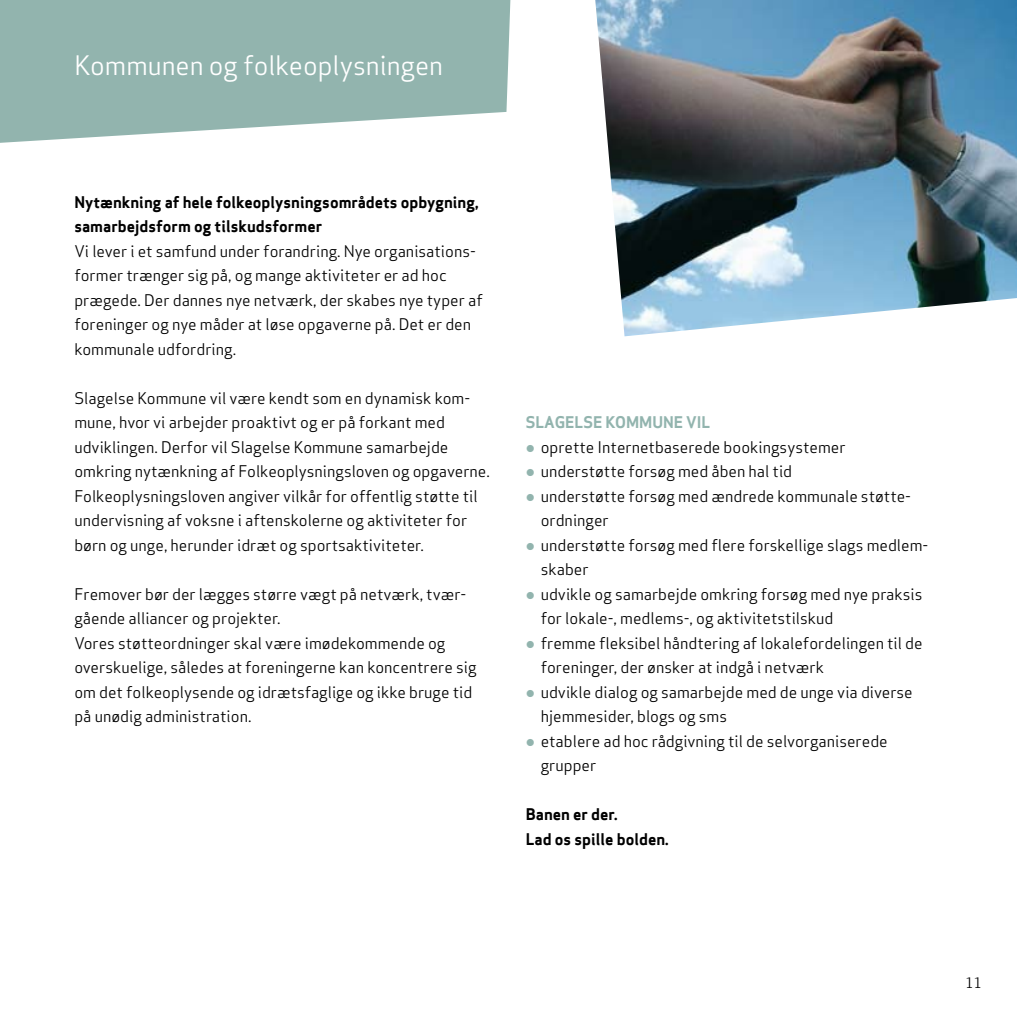
<style>
.page{position:relative;width:1017px;height:1017px;background:#fff}
.page>*{position:absolute;margin:0;border:0;box-sizing:border-box;transform-origin:0 0}
.t1{font:26.25px "Apex Sans Book T";color:#fff}
.t2{font:15.75px/24.5px "Apex Sans Book ST";color:#000}
.t3{font:15.75px/24.5px "Apex Sans Bold ST";color:#000}
.t4{font:15.75px "Apex Sans Bold ST";color:#92b4ae}
.t5{font:14px "Apex Sans Book T";color:#000}
.s1{color:#92b4ae}
</style>
<div class="page">
<img style="left:595px;top:0;width:422px;height:336px">
<svg style="left:0;top:0;width:510px;height:143px;background:#9dbcb6"></svg>
<h1 class="t1" style="left:74px;top:49px;width:370px">Kommunen og folkeoplysningen</h1>
<p class="t3" style="left:74px;top:189px;width:406px">Nytænkning af hele folkeoplysningsområdets opbygning, samarbejdsform og tilskudsformer</p>
<p class="t2" style="left:74px;top:238px;width:410px">Vi lever i et samfund under forandring. Nye organisations&shy;former trænger sig på, og mange aktiviteter er ad hoc prægede. Der dannes nye netværk, der skabes nye typer af foreninger og nye måder at løse opgaverne på. Det er den kommunale udfordring.</p>
<p class="t2" style="left:74px;top:385px;width:417px">Slagelse Kommune vil være kendt som en dynamisk kom&shy;mune, hvor vi arbejder proaktivt og er på forkant med udviklingen. Derfor vil Slagelse Kommune samarbejde omkring nytænkning af Folkeoplysningsloven og opgaverne.<br>Folkeoplysningsloven angiver vilkår for offentlig støtte til undervisning af voksne i aftenskolerne og aktiviteter for børn og unge, herunder idræt og sportsaktiviteter.</p>
<p class="t2" style="left:74px;top:581px;width:404px">Fremover bør der lægges større vægt på netværk, tvær&shy;gående alliancer og projekter.<br>Vores støtteordninger skal være imødekommende og overskuelige, således at foreningerne kan koncentrere sig om det folkeoplysende og idrætsfaglige og ikke bruge tid på unødig administration.</p>
<p class="t4" style="left:526px;top:412px;width:186px">Slagelse Kommune vil</p>
<p class="t2" style="left:526px;top:434px;width:321px"><span class="s1">●</span> oprette Internetbaserede bookingsystemer</p>
<p class="t2" style="left:526px;top:459px;width:268px"><span class="s1">●</span> understøtte forsøg med åben hal tid</p>
<p class="t2" style="left:541px;top:483px;width:372px;text-indent:-15px"><span class="s1">●</span> understøtte forsøg med ændrede kommunale støtte&shy;ordninger</p>
<p class="t2" style="left:541px;top:532px;width:389px;text-indent:-15px"><span class="s1">●</span> understøtte forsøg med flere forskellige slags medlem&shy;skaber</p>
<p class="t2" style="left:541px;top:581px;width:383px;text-indent:-15px"><span class="s1">●</span> udvikle og samarbejde omkring forsøg med nye praksis for lokale-, medlems-, og aktivitetstilskud</p>
<p class="t2" style="left:541px;top:630px;width:383px;text-indent:-15px"><span class="s1">●</span> fremme fleksibel håndtering af lokalefordelingen til de foreninger, der ønsker at indgå i netværk</p>
<p class="t2" style="left:541px;top:679px;width:374px;text-indent:-15px"><span class="s1">●</span> udvikle dialog og samarbejde med de unge via diverse hjemmesider, blogs og sms</p>
<p class="t2" style="left:541px;top:728px;width:348px;text-indent:-15px"><span class="s1">●</span> etablere ad hoc rådgivning til de selvorganiserede grupper</p>
<p class="t3" style="left:526px;top:802px;width:144px">Banen er der.<br>Lad os spille bolden.</p>
<p class="t5" style="left:965px;top:974px;width:18px">11</p>
</div>
